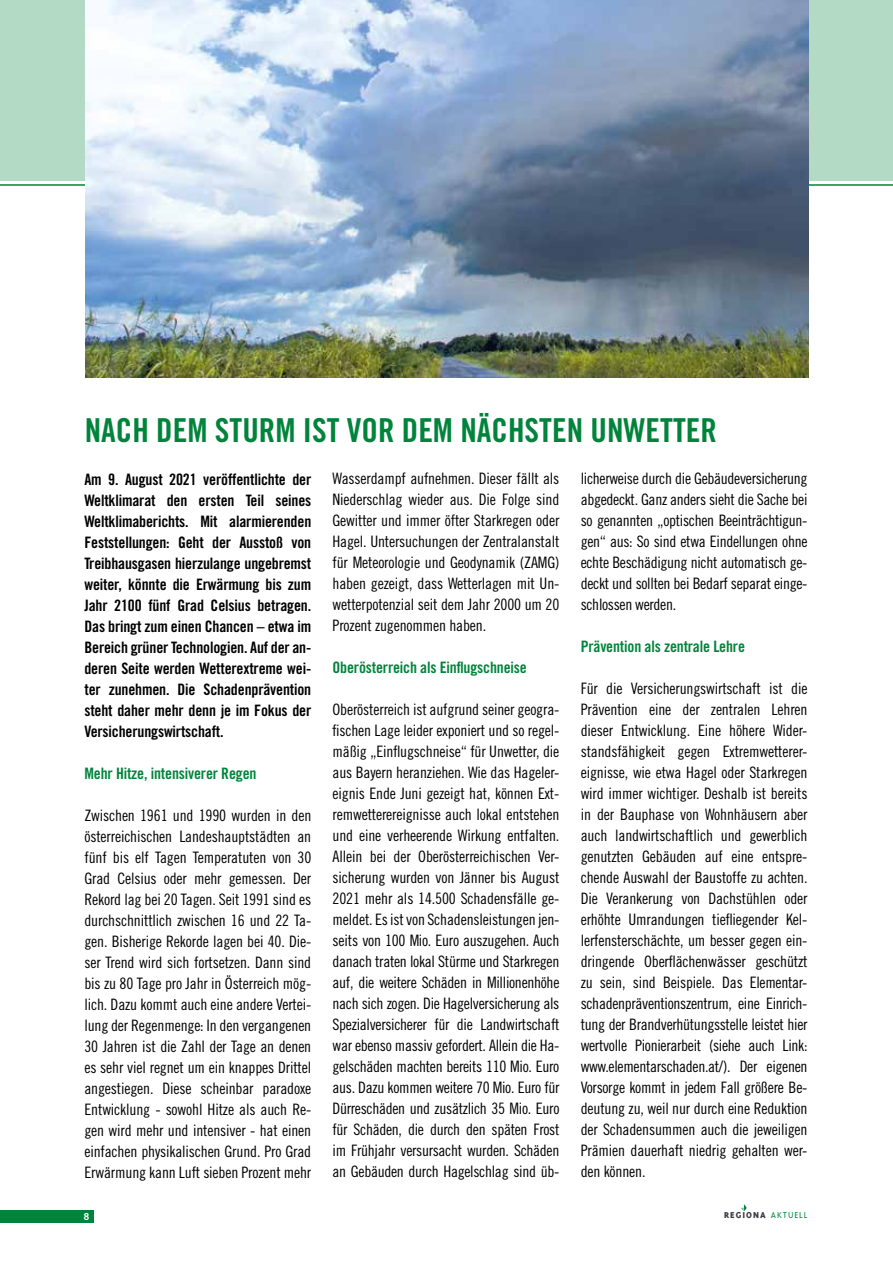
<style>
.page{position:relative;width:893px;height:1263px;background:#fff}
.page>*{position:absolute;margin:0;border:0;box-sizing:border-box;transform-origin:0 0}
.t1{font:33px "Trade Gothic Bold Cond Twenty";color:#00843b}
.t2{font:15.75px/21px "Trade Gothic LT Pro Cn 18";letter-spacing:-.01em;color:#000;text-align:justify}
.t3{font:15.75px/21px "Trade Gothic LT Pro Bd Cn 20";letter-spacing:-.01em;color:#000;text-align:justify}
.t4{font:15.75px "Trade Gothic LT Pro Bd Cn 20";letter-spacing:-.01em;color:#00843b}
.t5{font:800 9.9px "Triplex";letter-spacing:.1em;color:#3a3b41}
.t6{font:700 9.75px "Trade Gothic";color:#fff}
.s1{font-weight:300;color:#00843b}
</style>
<div class="page">
<div style="left:0;top:0;width:893px;height:181px;background:#b3dac4"></div>
<hr style="left:0;top:184px;width:893px;height:2px;background:#00843b">
<div style="left:0;top:1210px;width:94px;height:12px;background:#00843b"></div>
<svg style="left:741px;top:1204px;width:6px;height:7px"></svg>
<img style="left:85px;top:0;width:723px;height:377px">
<h1 class="t1" style="left:85px;top:410px;width:634px">NACH DEM STURM IST VOR DEM NÄCHSTEN UNWETTER</h1>
<p class="t3" style="left:84px;top:468px;width:228px">Am 9. August 2021 veröffentlichte der Weltklimarat den ersten Teil seines Weltklimaberichts. Mit alarmierenden Feststellungen: Geht der Ausstoß von Treibhausgasen hierzulange ungebremst weiter, könnte die Erwärmung bis zum Jahr 2100 fünf Grad Celsius betragen.<br>Das bringt zum einen Chancen – etwa im Bereich grüner Technologien. Auf der an&shy;deren Seite werden Wetterextreme wei&shy;ter zunehmen. Die Schadenprävention steht daher mehr denn je im Fokus der Versicherungswirtschaft.</p>
<p class="t4" style="left:84px;top:763px;width:174px">Mehr Hitze, intensiverer Regen</p>
<p class="t2" style="left:84px;top:804px;width:228px">Zwischen 1961 und 1990 wurden in den österreichischen Landeshauptstädten an fünf bis elf Tagen Temperatuten von 30<br>Grad Celsius oder mehr gemessen. Der Rekord lag bei 20 Tagen. Seit 1991 sind es durchschnittlich zwischen 16 und 22 Ta&shy;gen. Bisherige Rekorde lagen bei 40. Die&shy;ser Trend wird sich fortsetzen. Dann sind bis zu 80 Tage pro Jahr in Österreich mög&shy;lich. Dazu kommt auch eine andere Vertei&shy;lung der Regenmenge: In den vergangenen 30 Jahren ist die Zahl der Tage an denen es sehr viel regnet um ein knappes Drittel angestiegen. Diese scheinbar paradoxe Entwicklung - sowohl Hitze als auch Re&shy;gen wird mehr und intensiver - hat einen einfachen physikalischen Grund. Pro Grad Erwärmung kann Luft sieben Prozent mehr</p>
<p class="t2" style="left:581px;top:468px;width:228px">licherweise durch die Gebäudeversicherung abgedeckt. Ganz anders sieht die Sache bei so genannten „optischen Beeinträchtigun&shy;gen“ aus: So sind etwa Eindellungen ohne echte Beschädigung nicht automatisch ge&shy;deckt und sollten bei Bedarf separat einge&shy;schlossen werden.</p>
<p class="t4" style="left:581px;top:637px;width:166px">Prävention als zentrale Lehre</p>
<p class="t2" style="left:581px;top:678px;width:228px">Für die Versicherungswirtschaft ist die Prävention eine der zentralen Lehren dieser Entwicklung. Eine höhere Wider&shy;standsfähigkeit gegen Extremwetterer&shy;eignisse, wie etwa Hagel oder Starkregen wird immer wichtiger. Deshalb ist bereits in der Bauphase von Wohnhäusern aber auch landwirtschaftlich und gewerblich genutzten Gebäuden auf eine entspre&shy;chende Auswahl der Baustoffe zu achten.<br>Die Verankerung von Dachstühlen oder erhöhte Umrandungen tiefliegender Kel&shy;lerfensterschächte, um besser gegen ein&shy;dringende Oberflächenwässer geschützt zu sein, sind Beispiele. Das Elementar&shy;schadenpräventionszentrum, eine Einrich&shy;tung der Brandverhütungsstelle leistet hier wertvolle Pionierarbeit (siehe auch Link: www.elementarschaden.at/). Der eigenen Vorsorge kommt in jedem Fall größere Be&shy;deutung zu, weil nur durch eine Reduktion der Schadensummen auch die jeweiligen Prämien dauerhaft niedrig gehalten wer&shy;den können.</p>
<p class="t2" style="left:333px;top:468px;width:228px">Wasserdampf aufnehmen. Dieser fällt als Niederschlag wieder aus. Die Folge sind Gewitter und immer öfter Starkregen oder Hagel. Untersuchungen der Zentralanstalt für Meteorologie und Geodynamik (ZAMG) haben gezeigt, dass Wetterlagen mit Un&shy;wetterpotenzial seit dem Jahr 2000 um 20<br>Prozent zugenommen haben.</p>
<p class="t4" style="left:333px;top:658px;width:196px">Oberösterreich als Einflugschneise</p>
<p class="t2" style="left:333px;top:699px;width:228px">Oberösterreich ist aufgrund seiner geogra&shy;fischen Lage leider exponiert und so regel&shy;mäßig „Einflugschneise“ für Unwetter, die aus Bayern heranziehen. Wie das Hageler&shy;eignis Ende Juni gezeigt hat, können Ext&shy;remwetterereignisse auch lokal entstehen und eine verheerende Wirkung entfalten.<br>Allein bei der Oberösterreichischen Ver&shy;sicherung wurden von Jänner bis August 2021 mehr als 14.500 Schadensfälle ge&shy;meldet. Es ist von Schadensleistungen jen&shy;seits von 100 Mio. Euro auszugehen. Auch danach traten lokal Stürme und Starkregen auf, die weitere Schäden in Millionenhöhe nach sich zogen. Die Hagelversicherung als Spezialversicherer für die Landwirtschaft war ebenso massiv gefordert. Allein die Ha&shy;gelschäden machten bereits 110 Mio. Euro aus. Dazu kommen weitere 70 Mio. Euro für Dürreschäden und zusätzlich 35 Mio. Euro für Schäden, die durch den späten Frost im Frühjahr versursacht wurden. Schäden an Gebäuden durch Hagelschlag sind üb-</p>
<p class="t6" style="left:84px;top:1210px;width:7px">8</p>
<p class="t5" style="left:724px;top:1209px;width:85px">REGIONA <span class="s1">AKTUELL</span></p>
</div>
